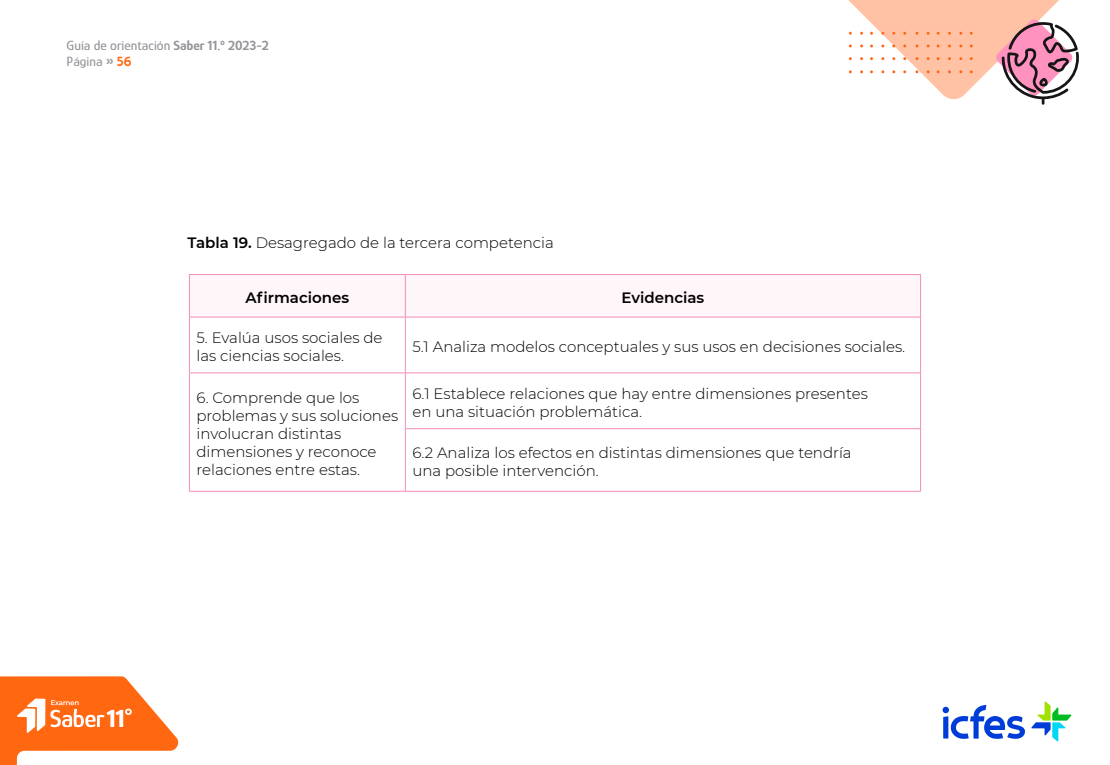
<style>
.page{position:relative;width:1110px;height:765px;background:#fff}
.page>*{position:absolute;margin:0;border:0;box-sizing:border-box;transform-origin:0 0}
.PARRAFO_GENERAL{font:300 15px/18px "Montserrat";color:#000}
.TABLAS_Y_FIGURAS{font:300 15px "Montserrat";color:#000}
.Encabezado{font:600 15px "Montserrat";color:#000}
.t1{font:500 13.75px/16.5px "Glory";color:#939599}
.s1{font-weight:700}
.s2{font-weight:700;color:#ff6711}
.s3{font-weight:600}
</style>
<div class="page">
<svg style="left:1031px;top:701px;width:40px;height:41px"></svg>
<svg style="left:942px;top:705px;width:82px;height:34px"></svg>
<svg style="left:0;top:676px;width:179px;height:89px"></svg>
<div style="left:190px;top:275px;width:730px;height:42px;background:#fef6f9"></div>
<hr style="left:189px;top:274px;width:216px;height:1px;background:#f38cb9">
<hr style="left:189px;top:275px;width:1px;height:42px;background:#f38cb9">
<hr style="left:405px;top:274px;width:515px;height:1px;background:#f38cb9">
<hr style="left:405px;top:275px;width:1px;height:42px;background:#f38cb9">
<hr style="left:920px;top:275px;width:1px;height:42px;background:#f38cb9">
<hr style="left:189px;top:317px;width:216px;height:1px;background:#f38cb9">
<hr style="left:189px;top:317px;width:1px;height:56px;background:#f38cb9">
<hr style="left:189px;top:373px;width:216px;height:1px;background:#f38cb9">
<hr style="left:189px;top:373px;width:1px;height:56px;background:#f38cb9">
<hr style="left:189px;top:429px;width:1px;height:62px;background:#f38cb9">
<hr style="left:405px;top:317px;width:515px;height:1px;background:#f38cb9">
<hr style="left:405px;top:317px;width:1px;height:56px;background:#f38cb9">
<hr style="left:920px;top:317px;width:1px;height:56px;background:#f38cb9">
<hr style="left:405px;top:373px;width:515px;height:1px;background:#f38cb9">
<hr style="left:405px;top:373px;width:1px;height:55px;background:#f38cb9">
<hr style="left:920px;top:373px;width:1px;height:55px;background:#f38cb9">
<hr style="left:189px;top:491px;width:216px;height:1px;background:#f38cb9">
<hr style="left:405px;top:428px;width:515px;height:1px;background:#f38cb9">
<hr style="left:405px;top:429px;width:1px;height:62px;background:#f38cb9">
<hr style="left:920px;top:429px;width:1px;height:62px;background:#f38cb9">
<hr style="left:405px;top:491px;width:515px;height:1px;background:#f38cb9">
<svg style="left:848px;top:0;width:231px;height:105px"></svg>
<p class="t1" style="left:67px;top:37px;width:204px">Guía de orientación <span class="s1">Saber 11.</span><sup>º</sup> <span class="s1">2023-2<br></span>Página <span class="s1">»</span> <span class="s2">56</span></p>
<p class="TABLAS_Y_FIGURAS" style="left:188px;top:233px;width:368px"><span class="s3">Tabla 19.</span> Desagregado de la tercera competencia</p>
<p class="Encabezado" style="left:245px;top:287px;width:105px">Afirmaciones</p>
<p class="Encabezado" style="left:621px;top:287px;width:84px">Evidencias</p>
<p class="PARRAFO_GENERAL" style="left:196px;top:328px;width:188px">5. Evalúa usos sociales de las ciencias sociales.</p>
<p class="PARRAFO_GENERAL" style="left:412px;top:337px;width:494px">5.1 Analiza modelos conceptuales y sus usos en decisiones sociales.</p>
<p class="PARRAFO_GENERAL" style="left:196px;top:389px;width:203px">6. Comprende que los problemas y sus soluciones involucran distintas dimensiones y reconoce relaciones entre estas.</p>
<p class="PARRAFO_GENERAL" style="left:412px;top:384px;width:457px">6.1 Establece relaciones que hay entre dimensiones presentes</p>
<p class="PARRAFO_GENERAL" style="left:412px;top:402px;width:231px">en una situación problemática.</p>
<p class="PARRAFO_GENERAL" style="left:412px;top:443px;width:441px">6.2 Analiza los efectos en distintas dimensiones que tendría</p>
<p class="PARRAFO_GENERAL" style="left:412px;top:461px;width:188px">una posible intervención.</p>
</div>
